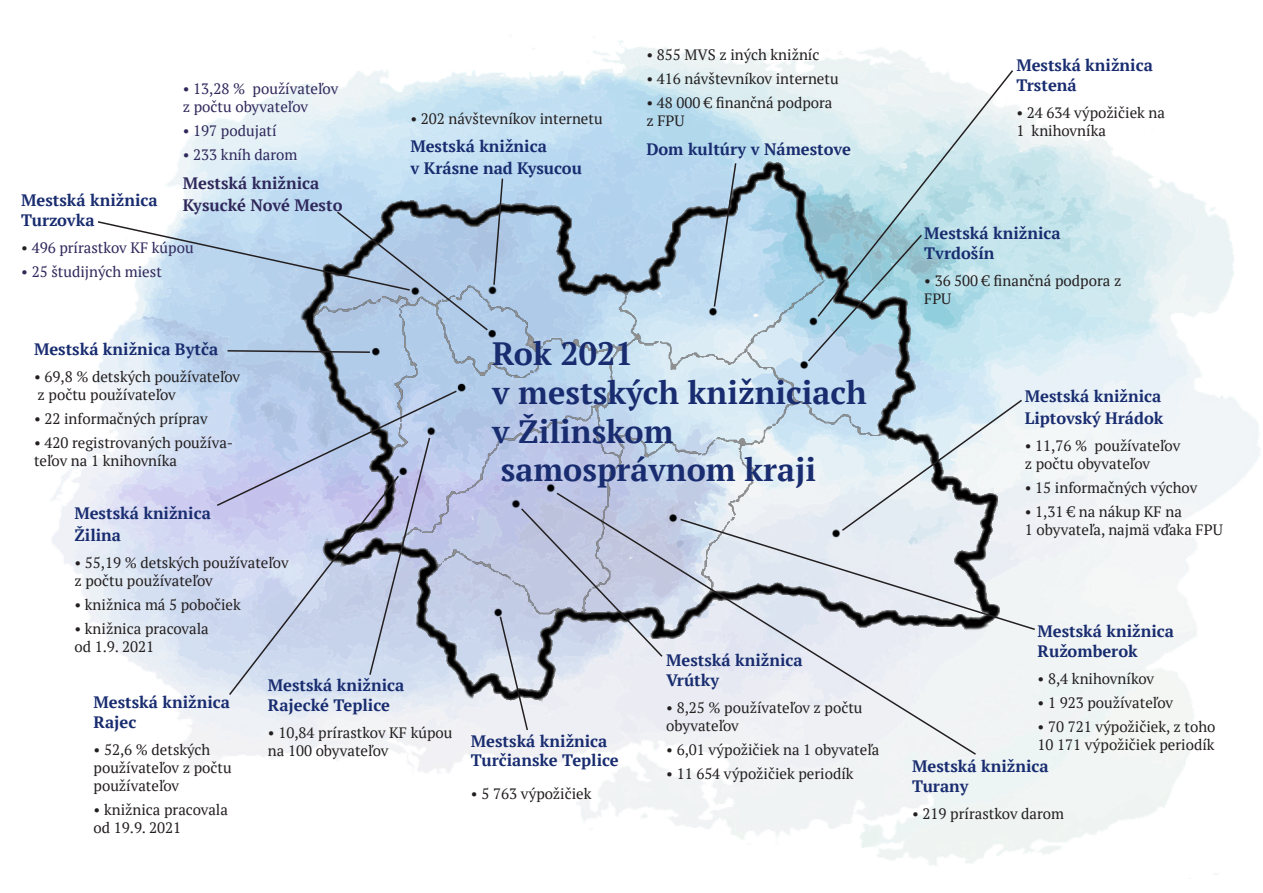
<style>
.page{position:relative;width:1263px;height:893px;background:#fff}
.page>*{position:absolute;margin:0;border:0;box-sizing:border-box;transform-origin:0 0}
.t1{font:700 32.25px/38.7px "PT Serif";color:#182c6f}
.t2{font:700 16.5px/19.8px "PT Serif";color:#182c6f}
.t3{font:700 16.5px/21.6px "PT Serif";color:#2f285b}
.t4{font:15px/18px "PT Serif";color:#231f20}
.t5{font:15px/18px "PT Serif";color:#2f285b}
.s1{color:#231f20}
</style>
<div class="page">
<img style="left:287px;top:159px;width:718px;height:552px">
<svg style="left:97px;top:177px;width:407px;height:155px;background:#bacfe2"></svg>
<svg style="left:713px;top:162px;width:24px;height:146px;background:#a5bed1"></svg>
<svg style="left:816px;top:69px;width:199px;height:249px;background:#cae4ea"></svg>
<svg style="left:215px;top:389px;width:243px;height:308px;background:#b9c2dc"></svg>
<svg style="left:499px;top:507px;width:56px;height:225px;background:#b9bed1"></svg>
<svg style="left:555px;top:491px;width:422px;height:265px"></svg>
<svg style="left:679px;top:398px;width:358px;height:233px;background:#ced7de"></svg>
<svg style="left:806px;top:233px;width:117px;height:130px;background:#8eb3c1"></svg>
<svg style="left:226px;top:349px;width:145px;height:5px"></svg>
<p class="t5" style="left:183px;top:80px;width:157px">• 13,28 % používateľov z počtu obyvateľov</p>
<p class="t5" style="left:183px;top:122px;width:95px">• 197 podujatí</p>
<p class="t5" style="left:183px;top:146px;width:116px">• 233 kníh darom</p>
<p class="t3" style="left:183px;top:172px;width:161px">Mestská knižnica<br>Kysucké Nové Mesto</p>
<p class="t2" style="left:21px;top:190px;width:138px">Mestská knižnica<br>Turzovka</p>
<p class="t5" style="left:21px;top:239px;width:174px"><span class="s1">•</span> 496 prírastkov KF kúpou</p>
<p class="t5" style="left:21px;top:263px;width:142px">• 25 študijných miest</p>
<p class="t4" style="left:410px;top:109px;width:194px">• 202 návštevníkov internetu</p>
<p class="t2" style="left:410px;top:135px;width:173px;line-height:21.6px">Mestská knižnica<br>v Krásne nad Kysucou</p>
<p class="t4" style="left:646px;top:46px;width:175px">• 855 MVS z iných knižníc</p>
<p class="t4" style="left:646px;top:70px;width:194px">• 416 návštevníkov internetu</p>
<p class="t4" style="left:646px;top:94px;width:188px">• 48 000 € finančná podpora z FPU</p>
<p class="t2" style="left:646px;top:139px;width:206px">Dom kultúry v Námestove</p>
<p class="t2" style="left:1016px;top:55px;width:138px">Mestská knižnica<br>Trstená</p>
<p class="t4" style="left:1016px;top:103px;width:150px">• 24 634 výpožičiek na<br>1 knihovníka</p>
<p class="t2" style="left:924px;top:223px;width:138px">Mestská knižnica<br>Tvrdošín</p>
<p class="t4" style="left:924px;top:272px;width:199px">• 36 500 € finančná podpora z<br>FPU</p>
<h1 class="t1" style="left:492px;top:334px;width:376px">Rok 2021<br>v mestských knižniciach v Žilinskom samosprávnom kraji</h1>
<p class="t2" style="left:34px;top:339px;width:186px">Mestská knižnica Bytča</p>
<p class="t4" style="left:34px;top:367px;width:208px">• 69,8 % detských používateľov z počtu používateľov</p>
<p class="t4" style="left:34px;top:409px;width:175px">• 22 informačných príprav</p>
<p class="t4" style="left:34px;top:433px;width:201px">• 420 registrovaných používa&shy;teľov na 1 knihovníka</p>
<p class="t2" style="left:1025px;top:385px;width:140px;line-height:21.6px">Mestská knižnica<br>Liptovský Hrádok</p>
<p class="t4" style="left:1025px;top:436px;width:157px">• 11,76 % používateľov z počtu obyvateľov</p>
<p class="t4" style="left:1025px;top:478px;width:174px">• 15 informačných výchov</p>
<p class="t4" style="left:1025px;top:502px;width:199px">• 1,31 € na nákup KF na<br>1 obyvateľa, najmä vďaka FPU</p>
<p class="t2" style="left:74px;top:502px;width:138px;line-height:21.6px">Mestská knižnica<br>Žilina</p>
<p class="t4" style="left:74px;top:553px;width:216px">• 55,19 % detských používateľov z počtu používateľov</p>
<p class="t4" style="left:74px;top:595px;width:168px">• knižnica má 5 pobočiek</p>
<p class="t4" style="left:74px;top:619px;width:136px">• knižnica pracovala od 1.9. 2021</p>
<p class="t2" style="left:1037px;top:621px;width:138px">Mestská knižnica<br>Ružomberok</p>
<p class="t4" style="left:1037px;top:669px;width:118px">• 8,4 knihovníkov</p>
<p class="t4" style="left:1037px;top:693px;width:137px">• 1 923 používateľov</p>
<p class="t4" style="left:1037px;top:717px;width:179px">• 70 721 výpožičiek, z toho<br>10 171 výpožičiek periodík</p>
<p class="t2" style="left:666px;top:650px;width:138px">Mestská knižnica<br>Vrútky</p>
<p class="t4" style="left:666px;top:699px;width:198px">• 8,25 % používateľov z počtu obyvateľov</p>
<p class="t4" style="left:666px;top:741px;width:215px">• 6,01 výpožičiek na 1 obyvateľa</p>
<p class="t4" style="left:666px;top:765px;width:189px">• 11 654 výpožičiek periodík</p>
<p class="t2" style="left:912px;top:756px;width:138px">Mestská knižnica<br>Turany</p>
<p class="t4" style="left:912px;top:804px;width:153px">• 219 prírastkov darom</p>
<p class="t2" style="left:268px;top:675px;width:138px">Mestská knižnica<br>Rajecké Teplice</p>
<p class="t4" style="left:268px;top:723px;width:186px">• 10,84 prírastkov KF kúpou na 100 obyvateľov</p>
<p class="t2" style="left:471px;top:731px;width:149px">Mestská knižnica<br>Turčianske Teplice</p>
<p class="t4" style="left:471px;top:785px;width:122px">• 5 763 výpožičiek</p>
<p class="t2" style="left:94px;top:692px;width:138px">Mestská knižnica<br>Rajec</p>
<p class="t4" style="left:94px;top:740px;width:140px">• 52,6 % detských používateľov z počtu používateľov</p>
<p class="t4" style="left:94px;top:800px;width:136px">• knižnica pracovala od 19.9. 2021</p>
</div>
